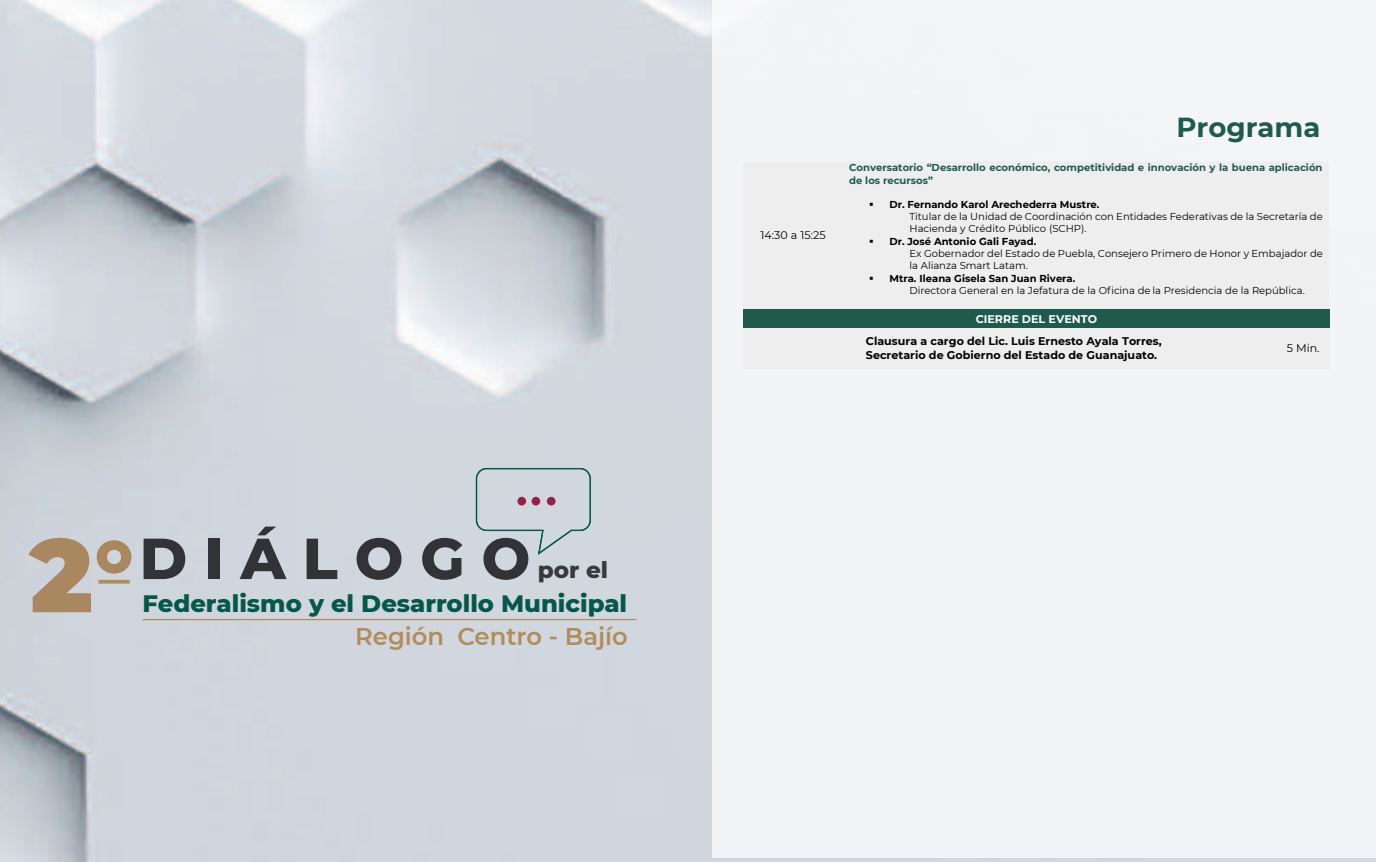
<style>
.page{position:relative;width:1376px;height:862px;background:#fff}
.page>*{position:absolute;margin:0;border:0;box-sizing:border-box;transform-origin:0 0}
.t1{font:900 103.88px "Montserrat";color:#a9875f}
.t2{font:800 57.75px "Montserrat";color:#323336}
.t3{font:700 27.5px "Montserrat";color:#1f5b4d}
.t4{font:800 24.25px "Montserrat";color:#04584b}
.t5{font:600 24.25px "Montserrat";color:#b18d5a}
.t6{font:800 23.12px "Montserrat";color:#373a3d}
.t7{font:700 11.12px/13.5px "Montserrat";color:#000001}
.t8{font:11.12px "Montserrat";color:#000001}
.t9{font:700 11.12px "Montserrat";color:#fff}
.t10{font:10px/12.2px "Montserrat";color:#000001}
.t11{font:700 10px/12.4px "Montserrat";color:#1f5b4d}
.s1{font-weight:700}
</style>
<div class="page">
<img style="left:0;top:0;width:1375px;height:862px">
<div style="left:712px;top:0;width:664px;height:857px;background:#f3f4f6"></div>
<svg style="left:475px;top:467px;width:116px;height:89px;background:#c6d0d6"></svg>
<div style="left:517px;top:497px;width:9px;height:8px;background:#9b1e49;border-radius:50%"></div>
<div style="left:547px;top:497px;width:8px;height:8px;background:#9b1e49;border-radius:50%"></div>
<div style="left:531px;top:497px;width:9px;height:8px;background:#9b1e49;border-radius:50%"></div>
<hr style="left:143px;top:619px;width:493px;height:1px;background:#b18d5a">
<hr style="left:98px;top:580px;width:32px;height:3px;background:#b18d5a">
<svg style="left:97px;top:540px;width:34px;height:33px"></svg>
<div style="left:743px;top:309px;width:587px;height:19px;background:#1f5b4d"></div>
<div style="left:743px;top:328px;width:117px;height:41px;background:#edeeed"></div>
<div style="left:860px;top:328px;width:416px;height:41px;background:#edeeed"></div>
<div style="left:1276px;top:328px;width:54px;height:41px;background:#edeeed"></div>
<div style="left:743px;top:162px;width:100px;height:146px;background:#edeeed"></div>
<div style="left:843px;top:162px;width:485px;height:146px;background:#edeeed"></div>
<h1 class="t1" style="left:30px;top:497px;width:65px">2</h1>
<h2 class="t2" style="left:139px;top:516px;width:392px">D I Á L O G O</h2>
<h3 class="t6" style="left:538px;top:553px;width:72px">por el</h3>
<h3 class="t4" style="left:143px;top:586px;width:486px">Federalismo y el Desarrollo Municipal</h3>
<h3 class="t5" style="left:355px;top:618px;width:274px">Región Centro - Bajío</h3>
<p class="t8" style="left:760px;top:227px;width:67px">14:30 a 15:25</p>
<h3 class="t3" style="left:1176px;top:107px;width:145px">Programa</h3>
<p class="t11" style="left:849px;top:161px;width:475px">Conversatorio “Desarrollo económico, competitividad e innovación y la buena aplicación de los recursos”</p>
<p class="t10" style="left:909px;top:198px;width:415px;text-indent:-40px">▪ <span class="s1">Dr. Fernando Karol Arechederra Mustre.<br></span>Titular de la Unidad de Coordinación con Entidades Federativas de la Secretaría de<br>Hacienda y Crédito Público (SCHP).</p>
<p class="t10" style="left:909px;top:235px;width:415px;text-indent:-40px">▪ <span class="s1">Dr. José Antonio Gali Fayad.<br></span>Ex Gobernador del Estado de Puebla, Consejero Primero de Honor y Embajador de la Alianza Smart Latam.</p>
<p class="t10" style="left:909px;top:271px;width:397px;text-indent:-40px">▪ <span class="s1">Mtra. Ileana Gisela San Juan Rivera.<br></span>Directora General en la Jefatura de la Oficina de la Presidencia de la República.</p>
<p class="t9" style="left:975px;top:311px;width:123px">CIERRE DEL EVENTO</p>
<p class="t7" style="left:866px;top:334px;width:297px">Clausura a cargo del Lic. Luis Ernesto Ayala Torres,<br>Secretario de Gobierno del Estado de Guanajuato.</p>
<p class="t8" style="left:1286px;top:341px;width:34px">5 Min.</p>
</div>
